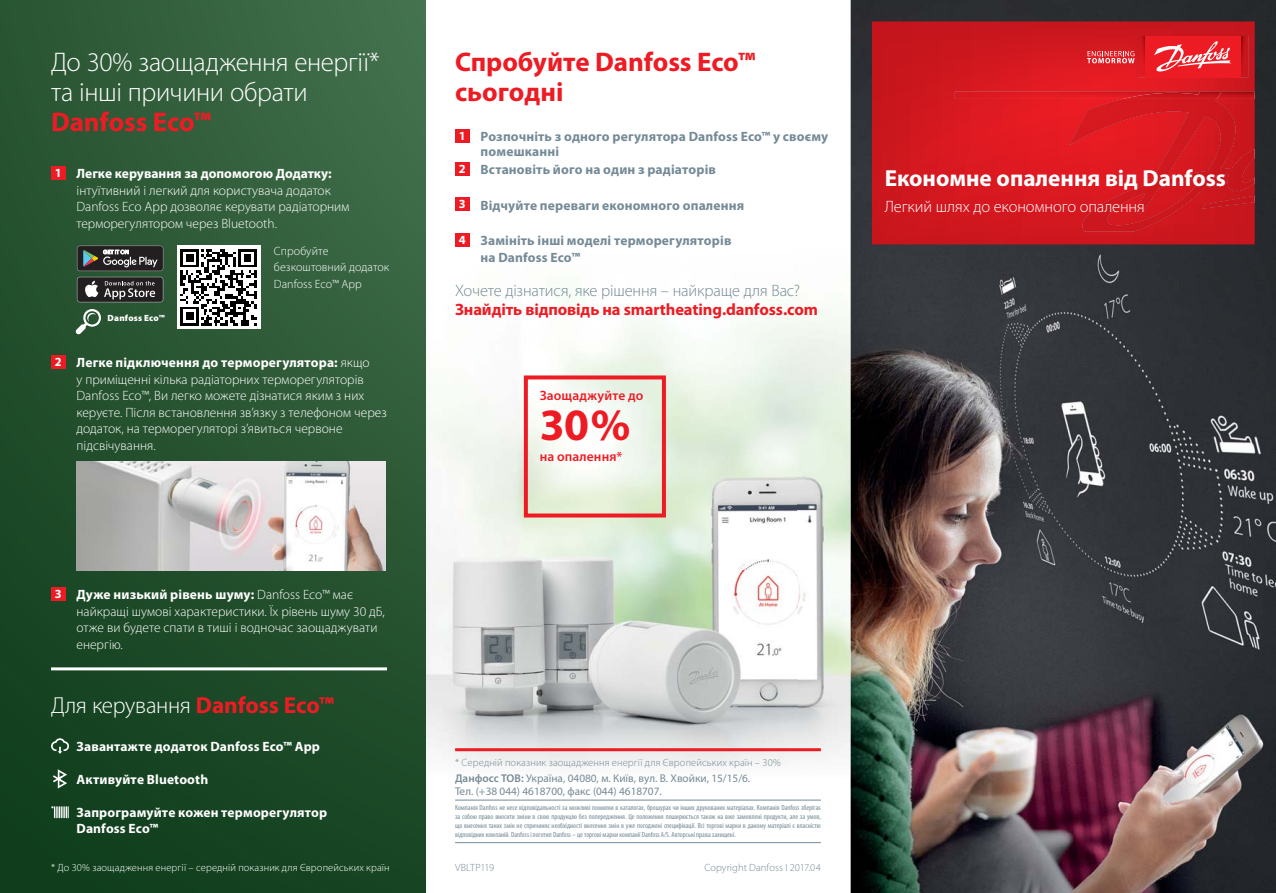
<style>
.page{position:relative;width:1276px;height:893px;background:#fff}
.page>*{position:absolute;margin:0;border:0;box-sizing:border-box;transform-origin:0 0}
.t1{font:700 45px "Myriad Pro";color:#ed1c24}
.t2{font:300 27px/30px "Myriad Pro";letter-spacing:-.015em;color:#fff}
.t3{font:700 27px/30px "Myriad Pro";color:#ed1c24}
.t4{font:700 23.25px "Myriad Pro";color:#fff}
.t5{font:300 23.25px "Myriad Pro";letter-spacing:-.01em;color:#fff}
.t6{font:700 16.5px "Myriad Pro";letter-spacing:-.01em;color:#ed1c24}
.t7{font:300 16.5px "Myriad Pro";letter-spacing:-.01em;color:#748a96}
.t8{font:300 16.5px "Myriad Pro";letter-spacing:-.005em;color:#fff}
.t9{font:300 13.5px/16.5px "Myriad Pro";color:#fff}
.t10{font:700 13.5px/15px "Myriad Pro";letter-spacing:.01em;color:#748a96}
.t11{font:700 13.5px/16.5px "Myriad Pro";letter-spacing:.01em;color:#fff}
.t12{font:600 13.5px "Myriad Pro";letter-spacing:.01em;color:#ed1c24}
.t13{font:700 12.45px "Myriad Pro";color:#fff}
.t14{font:300 12px/16.5px "Myriad Pro";color:#fff}
.t15{font:11.25px/13.5px "Myriad Pro";color:#748a96}
.t16{font:300 10.5px "Myriad Pro";letter-spacing:.01em;color:#748a96}
.t17{font:300 10.5px "Myriad Pro";letter-spacing:.01em;color:#fff}
.t18{font:300 10.5px "Myriad Pro";letter-spacing:-.025em;color:#748a96}
.t19{font:900 9px "Myriad Pro";letter-spacing:.02em;color:#fff}
.t20{font:condensed 7.5px/9px "Myriad Pro";color:#748a96;text-align:justify}
.s1{font-weight:700}
.s2{font-weight:700;color:#ed1c24}
.s3{font-weight:600}
</style>
<div class="page">
<img style="left:426px;top:308px;width:424px;height:536px">
<img style="left:850px;top:0;width:426px;height:893px">
<img style="left:0;top:0;width:425px;height:893px">
<img style="left:425px;top:248px;width:1px;height:645px">
<svg style="left:51px;top:806px;width:18px;height:12px"></svg>
<hr style="left:51px;top:667px;width:336px;height:3px;background:#fff">
<svg style="left:53px;top:769px;width:14px;height:19px"></svg>
<svg style="left:51px;top:738px;width:18px;height:16px"></svg>
<img style="left:77px;top:461px;width:309px;height:109px">
<svg style="left:75px;top:309px;width:27px;height:26px"></svg>
<svg style="left:177px;top:246px;width:83px;height:83px"></svg>
<svg style="left:77px;top:246px;width:86px;height:25px;background:#474646"></svg>
<div style="left:77px;top:277px;width:86px;height:25px;background:#231f20;border-radius:2px"></div>
<svg style="left:85px;top:281px;width:13px;height:16px"></svg>
<svg style="left:104px;top:281px;width:51px;height:18px"></svg>
<div style="left:51px;top:166px;width:14px;height:14px;background:#ed1c24"></div>
<div style="left:51px;top:355px;width:14px;height:13px;background:#ed1c24"></div>
<div style="left:51px;top:587px;width:14px;height:13px;background:#ed1c24"></div>
<svg style="left:522px;top:373px;width:146px;height:146px"></svg>
<hr style="left:455px;top:748px;width:366px;height:3px;background:#ed1c24">
<hr style="left:455px;top:800px;width:366px;height:1px;background:#748a96">
<hr style="left:455px;top:842px;width:366px;height:1px;background:#748a96">
<div style="left:455px;top:129px;width:14px;height:13px;background:#ed1c24"></div>
<div style="left:455px;top:162px;width:14px;height:13px;background:#ed1c24"></div>
<div style="left:455px;top:198px;width:14px;height:13px;background:#ed1c24"></div>
<div style="left:455px;top:233px;width:14px;height:13px;background:#ed1c24"></div>
<svg style="left:872px;top:21px;width:382px;height:223px;background:#d2171f"></svg>
<img style="left:1068px;top:99px;width:186px;height:133px">
<img style="left:1240px;top:36px;width:8px;height:41px">
<img style="left:1138px;top:36px;width:7px;height:41px">
<div style="left:1145px;top:36px;width:95px;height:41px;background:#ed1c24"></div>
<svg style="left:1087px;top:51px;width:47px;height:12px"></svg>
<svg style="left:1154px;top:41px;width:77px;height:31px"></svg>
<img style="left:954px;top:91px;width:300px;height:8px">
<img style="left:1123px;top:91px;width:98px;height:8px">
<h2 class="t2" style="left:51px;top:50px;width:330px">До 30% заощадження енергії* та інші причини обрати</h2>
<h2 class="t3" style="left:51px;top:110px;width:162px">Danfoss Eco™</h2>
<p class="t13" style="left:55px;top:168px;width:8px">1</p>
<p class="t13" style="left:55px;top:357px;width:8px">2</p>
<p class="t11" style="left:77px;top:167px;width:257px">Легке керування за допомогою Додатку:</p>
<p class="t9" style="left:77px;top:184px;width:274px">інтуїтивний і легкий для користувача додаток<br>Danfoss Eco App дозволяє керувати радіаторним терморегулятором через Bluetooth.</p>
<p class="t14" style="left:274px;top:244px;width:117px">Спробуйте безкоштовний додаток<br>Danfoss Eco™ App</p>
<p class="t19" style="left:108px;top:315px;width:59px">Danfoss Eco™</p>
<p class="t9" style="left:77px;top:356px;width:312px"><span class="s1">Легке підключення до терморегулятора:</span> якщо<br>у приміщенні кілька радіаторних терморегуляторів Danfoss Eco™, Ви легко можете дізнатися яким з них керуєте. Після встановлення зв’язку з телефоном через додаток, на терморегуляторі з’явиться червоне підсвічування.</p>
<p class="t13" style="left:55px;top:589px;width:8px">3</p>
<p class="t9" style="left:77px;top:588px;width:310px"><span class="s1">Дуже низький рівень шуму:</span> Danfoss Eco™ має найкращі шумові характеристики. Їх рівень шуму 30 дБ, отже ви будете спати в тиші і водночас заощаджувати енергію.</p>
<h3 class="t5" style="left:51px;top:696px;width:284px">Для керування <span class="s2">Danfoss Eco™</span></h3>
<p class="t11" style="left:77px;top:739px;width:245px">Завантажте додаток Danfoss Eco™ App</p>
<p class="t11" style="left:77px;top:772px;width:133px">Активуйте Bluetooth</p>
<p class="t11" style="left:77px;top:805px;width:252px">Запрограмуйте кожен терморегулятор<br>Danfoss Eco™</p>
<h2 class="t3" style="left:455px;top:50px;width:302px">Спробуйте Danfoss Eco™ сьогодні</h2>
<p class="t13" style="left:459px;top:131px;width:8px">1</p>
<p class="t13" style="left:459px;top:164px;width:8px">2</p>
<p class="t13" style="left:459px;top:200px;width:8px">3</p>
<p class="t13" style="left:459px;top:235px;width:8px">4</p>
<p class="t10" style="left:480px;top:130px;width:349px">Розпочніть з одного регулятора Danfoss Eco™ у своєму помешканні</p>
<p class="t10" style="left:480px;top:164px;width:237px">Встановіть його на один з радіаторів</p>
<p class="t10" style="left:480px;top:199px;width:265px">Відчуйте переваги економного опалення</p>
<p class="t10" style="left:480px;top:234px;width:252px;line-height:16.5px">Замініть інші моделі терморегуляторів на Danfoss Eco™</p>
<p class="t7" style="left:455px;top:284px;width:346px">Хочете дізнатися, яке рішення – найкраще для Вас?</p>
<p class="t6" style="left:455px;top:304px;width:364px">Знайдіть відповідь на smartheating.danfoss.com</p>
<p class="t12" style="left:540px;top:390px;width:105px">Заощаджуйте до</p>
<h1 class="t1" style="left:540px;top:408px;width:92px">30 %</h1>
<p class="t12" style="left:540px;top:452px;width:84px">на опалення*</p>
<p class="t16" style="left:455px;top:759px;width:327px">* Середній показник заощадження енергії для Європейських країн – 30%</p>
<p class="t15" style="left:455px;top:772px;width:297px"><span class="s3">Данфосс ТОВ:</span> Україна, 04080, м. Київ, вул. В. Хвойки, 15/15/6.<br>Тел. (+38 044) 4618700, факс (044) 4618707.</p>
<p class="t20" style="left:455px;top:803px;width:367px">Компанія Danfoss не несе відповідальності за можливі помилки в каталогах, брошурах чи інших друкованих матеріалах. Компанія Danfoss зберігає за собою право вносити зміни в свою продукцію без попередження. Це положення поширюється також на вже замовлені продукти, але за умов, що внесення таких змін не спричиняє необхідності внесення змін в уже погоджені специфікації. Всі торгові марки в даному матеріалі є власністю відповідних компаній. Danfoss і логотип Danfoss – це торгові марки компанії Danfoss A/S. Авторські права захищені.</p>
<p class="t17" style="left:51px;top:864px;width:340px">* До 30% заощадження енергії – середній показник для Європейських країн</p>
<p class="t18" style="left:455px;top:864px;width:41px">VBLTP119</p>
<p class="t16" style="left:704px;top:864px;width:118px">Copyright Danfoss I 2017.04</p>
<h3 class="t4" style="left:884px;top:170px;width:343px">Економне опалення від Danfoss</h3>
<p class="t8" style="left:884px;top:201px;width:262px">Легкий шлях до економного опалення</p>
</div>
